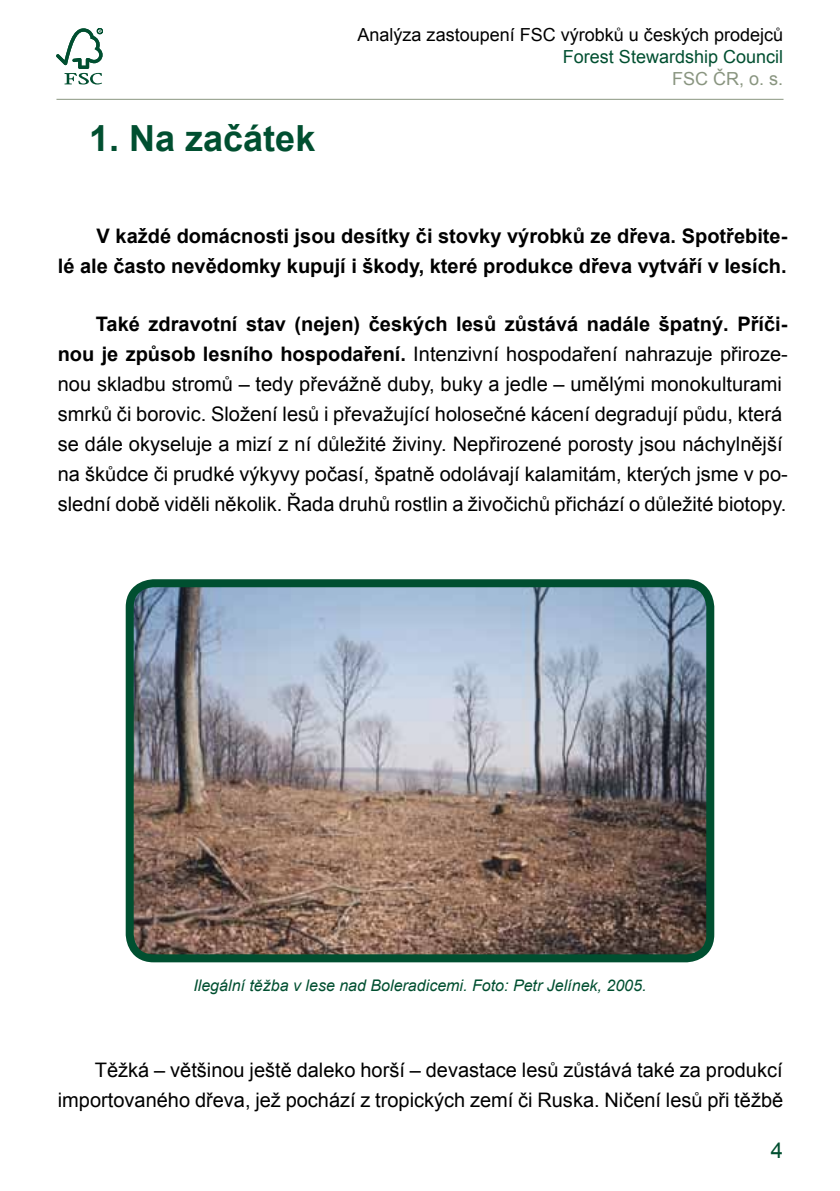
<style>
.page{position:relative;width:840px;height:1191px;background:#fff}
.page>*{position:absolute;margin:0;border:0;box-sizing:border-box;transform-origin:0 0}
.t1{font:700 36px "Arial";color:#004f30}
.t2{font:22px "Arial";color:#004f30}
.t3{font:20px/30px "Arial";color:#000}
.t4{font:700 20px/30px "Arial";color:#000;text-align:right}
.t5{font:18px "Arial";color:#000}
.t6{font:18px "Arial";color:#004f30}
.t7{font:18px "Arial";color:#899580}
.t8{font:italic 16px "Arial";color:#004f30}
.s1{font-weight:700}
</style>
<div class="page">
<svg style="left:56px;top:28px;width:47px;height:56px"></svg>
<hr style="left:56px;top:99px;width:727px;height:1px;background:#899580">
<img style="left:135px;top:586px;width:574px;height:372px">
<div style="left:126px;top:579px;width:587px;height:383px;border:8px solid #004f30;border-radius:24px"></div>
<h1 class="t1" style="left:89px;top:114px;width:228px">1. Na začátek</h1>
<p class="t5" style="left:357px;top:23px;width:427px">Analýza zastoupení FSC výrobků u českých prodejců</p>
<p class="t6" style="left:562px;top:45px;width:222px">Forest Stewardship Council</p>
<p class="t7" style="left:671px;top:67px;width:113px">FSC ČR, o. s.</p>
<p class="t4" style="left:58px;top:222px;width:730px">V každé domácnosti jsou desítky či stovky výrobků ze dřeva. Spotřebite-<br>lé ale často nevědomky kupují i škody, které produkce dřeva vytváří v lesích.</p>
<p class="t3" style="left:58px;top:309px;width:731px;text-indent:38px"><span class="s1">Také zdravotní stav (nejen) českých lesů zůstává nadále špatný. Příči&shy;nou je způsob lesního hospodaření.</span> Intenzivní hospodaření nahrazuje přiroze&shy;nou skladbu stromů – tedy převážně duby, buky a jedle – umělými monokulturami smrků či borovic. Složení lesů i převažující holosečné kácení degradují půdu, která se dále okyseluje a mizí z ní důležité živiny. Nepřirozené porosty jsou náchylnější na škůdce či prudké výkyvy počasí, špatně odolávají kalamitám, kterých jsme v po&shy;slední době viděli několik. Řada druhů rostlin a živočichů přichází o důležité biotopy.</p>
<p class="t8" style="left:193px;top:975px;width:454px">Ilegální těžba v lese nad Boleradicemi. Foto: Petr Jelínek, 2005.</p>
<p class="t3" style="left:58px;top:1055px;width:726px;text-align:right">Těžká – většinou ještě daleko horší – devastace lesů zůstává také za produkcí importovaného dřeva, jež pochází z tropických zemí či Ruska. Ničení lesů při těžbě</p>
<p class="t2" style="left:770px;top:1136px;width:14px">4</p>
</div>
